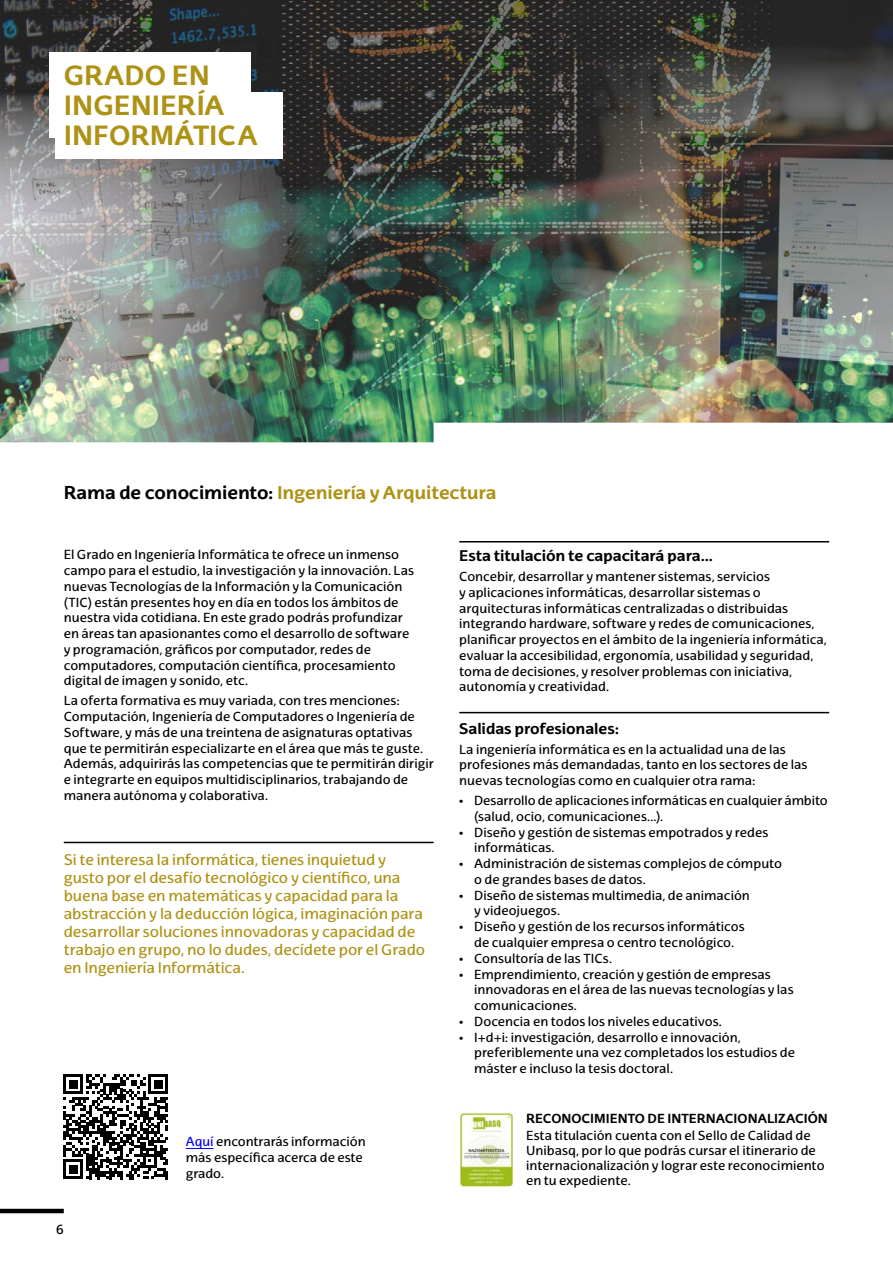
<style>
.page{position:relative;width:893px;height:1263px;background:#fff}
.page>*{position:absolute;margin:0;border:0;box-sizing:border-box;transform-origin:0 0}
.t1{font:700 27px/30px "EHU Sans";color:#ae9215}
.Párrafo_ESP{font:700 18px "EHU Sans";letter-spacing:-.01em;color:#ae9215}
.Párrafo_resaltado_con_filete{font:15px/18px "EHU Sans";letter-spacing:-.005em;color:#ae9215}
.Párrafo_ESP-2{font:700 15px "EHU Sans";letter-spacing:-.01em;color:#000}
.t2{font:13.5px "EHU Sans";color:#000}
.Párrafo_ESP-3{font:12.75px/15.8px "EHU Sans";color:#000}
.Párrafo_ESP-4{font:700 12.75px "EHU Sans";color:#000}
.s1{color:#000}
.s2{color:#00f}
</style>
<div class="page">
<img style="left:0;top:0;width:893px;height:442px">
<div style="left:434px;top:423px;width:459px;height:32px;background:#fff"></div>
<svg style="left:0;top:442px;width:434px;height:1px"></svg>
<div style="left:49px;top:52px;width:202px;height:79px;background:#fff"></div>
<div style="left:49px;top:92px;width:234px;height:46px;background:#fff"></div>
<hr style="left:459px;top:541px;width:370px;height:1px;background:#000">
<hr style="left:459px;top:712px;width:370px;height:1px;background:#000">
<div style="left:55px;top:118px;width:228px;height:40px;background:#fff"></div>
<hr style="left:0;top:1209px;width:64px;height:4px;background:#000">
<hr style="left:64px;top:842px;width:370px;height:1px;background:#000">
<img style="left:459px;top:1112px;width:55px;height:76px">
<svg style="left:63px;top:1074px;width:105px;height:105px"></svg>
<svg style="left:186px;top:1148px;width:27px;height:1px"></svg>
<p class="t1" style="left:64px;top:60px;width:195px">GRADO EN<br>INGENIERÍA<br>INFORMÁTICA</p>
<p class="Párrafo_ESP" style="left:64px;top:481px;width:434px"><span class="s1">Rama de conocimiento:</span> Ingeniería y Arquitectura</p>
<p class="Párrafo_ESP-3" style="left:64px;top:547px;width:352px">El Grado en Ingeniería Informática te ofrece un inmenso campo para el estudio, la investigación y la innovación. Las nuevas Tecnologías de la Información y la Comunicación (TIC) están presentes hoy en día en todos los ámbitos de nuestra vida cotidiana. En este grado podrás profundizar en áreas tan apasionantes como el desarrollo de software y programación, gráficos por computador, redes de computadores, computación científica, procesamiento digital de imagen y sonido, etc.</p>
<p class="Párrafo_ESP-3" style="left:64px;top:693px;width:371px">La oferta formativa es muy variada, con tres menciones:<br>Computación, Ingeniería de Computadores o Ingeniería de Software, y más de una treintena de asignaturas optativas que te permitirán especializarte en el área que más te guste.<br>Además, adquirirás las competencias que te permitirán dirigir e integrarte en equipos multidisciplinarios, trabajando de manera autónoma y colaborativa.</p>
<p class="Párrafo_resaltado_con_filete" style="left:64px;top:850px;width:363px">Si te interesa la informática, tienes inquietud y gusto por el desafío tecnológico y científico, una buena base en matemáticas y capacidad para la abstracción y la deducción lógica, imaginación para desarrollar soluciones innovadoras y capacidad de trabajo en grupo, no lo dudes, decídete por el Grado en Ingeniería Informática.</p>
<p class="t2" style="left:56px;top:1221px;width:9px">6</p>
<p class="Párrafo_ESP-3" style="left:186px;top:1134px;width:181px"><span class="s2">Aquí</span> encontrarás información más específica acerca de este grado.</p>
<p class="Párrafo_ESP-2" style="left:459px;top:546px;width:255px">Esta titulación te capacitará para…</p>
<p class="Párrafo_ESP-3" style="left:459px;top:569px;width:369px">Concebir, desarrollar y mantener sistemas, servicios<br>y aplicaciones informáticas, desarrollar sistemas o arquitecturas informáticas centralizadas o distribuidas integrando hardware, software y redes de comunicaciones, planificar proyectos en el ámbito de la ingeniería informática, evaluar la accesibilidad, ergonomía, usabilidad y seguridad, toma de decisiones, y resolver problemas con iniciativa, autonomía y creatividad.</p>
<p class="Párrafo_ESP-2" style="left:459px;top:719px;width:161px">Salidas profesionales:</p>
<p class="Párrafo_ESP-3" style="left:459px;top:741px;width:350px">La ingeniería informática es en la actualidad una de las profesiones más demandadas, tanto en los sectores de las nuevas tecnologías como en cualquier otra rama:</p>
<p class="Párrafo_ESP-3" style="left:474px;top:793px;width:355px;text-indent:-15px">• Desarrollo de aplicaciones informáticas en cualquier ámbito (salud, ocio, comunicaciones...).</p>
<p class="Párrafo_ESP-3" style="left:474px;top:824px;width:296px;text-indent:-15px">• Diseño y gestión de sistemas empotrados y redes informáticas.</p>
<p class="Párrafo_ESP-3" style="left:474px;top:856px;width:310px;text-indent:-15px">• Administración de sistemas complejos de cómputo o de grandes bases de datos.</p>
<p class="Párrafo_ESP-3" style="left:474px;top:887px;width:277px;text-indent:-15px">• Diseño de sistemas multimedia, de animación y videojuegos.</p>
<p class="Párrafo_ESP-3" style="left:459px;top:919px;width:287px;text-align:center">• Diseño y gestión de los recursos informáticos de cualquier empresa o centro tecnológico.</p>
<p class="Párrafo_ESP-3" style="left:459px;top:950px;width:154px">• Consultoría de las TICs.</p>
<p class="Párrafo_ESP-3" style="left:474px;top:966px;width:321px;text-indent:-15px">• Emprendimiento, creación y gestión de empresas innovadoras en el área de las nuevas tecnologías y las comunicaciones.</p>
<p class="Párrafo_ESP-3" style="left:459px;top:1013px;width:264px">• Docencia en todos los niveles educativos.</p>
<p class="Párrafo_ESP-3" style="left:474px;top:1029px;width:322px;text-indent:-15px">• I+d+i: investigación, desarrollo e innovación, preferiblemente una vez completados los estudios de máster e incluso la tesis doctoral.</p>
<p class="Párrafo_ESP-4" style="left:526px;top:1111px;width:303px">RECONOCIMIENTO DE INTERNACIONALIZACIÓN</p>
<p class="Párrafo_ESP-3" style="left:526px;top:1128px;width:286px">Esta titulación cuenta con el Sello de Calidad de</p>
<p class="Párrafo_ESP-3" style="left:526px;top:1143px;width:291px">Unibasq, por lo que podrás cursar el itinerario de</p>
<p class="Párrafo_ESP-3" style="left:526px;top:1158px;width:300px">internacionalización y lograr este reconocimiento</p>
<p class="Párrafo_ESP-3" style="left:526px;top:1173px;width:106px">en tu expediente.</p>
</div>
